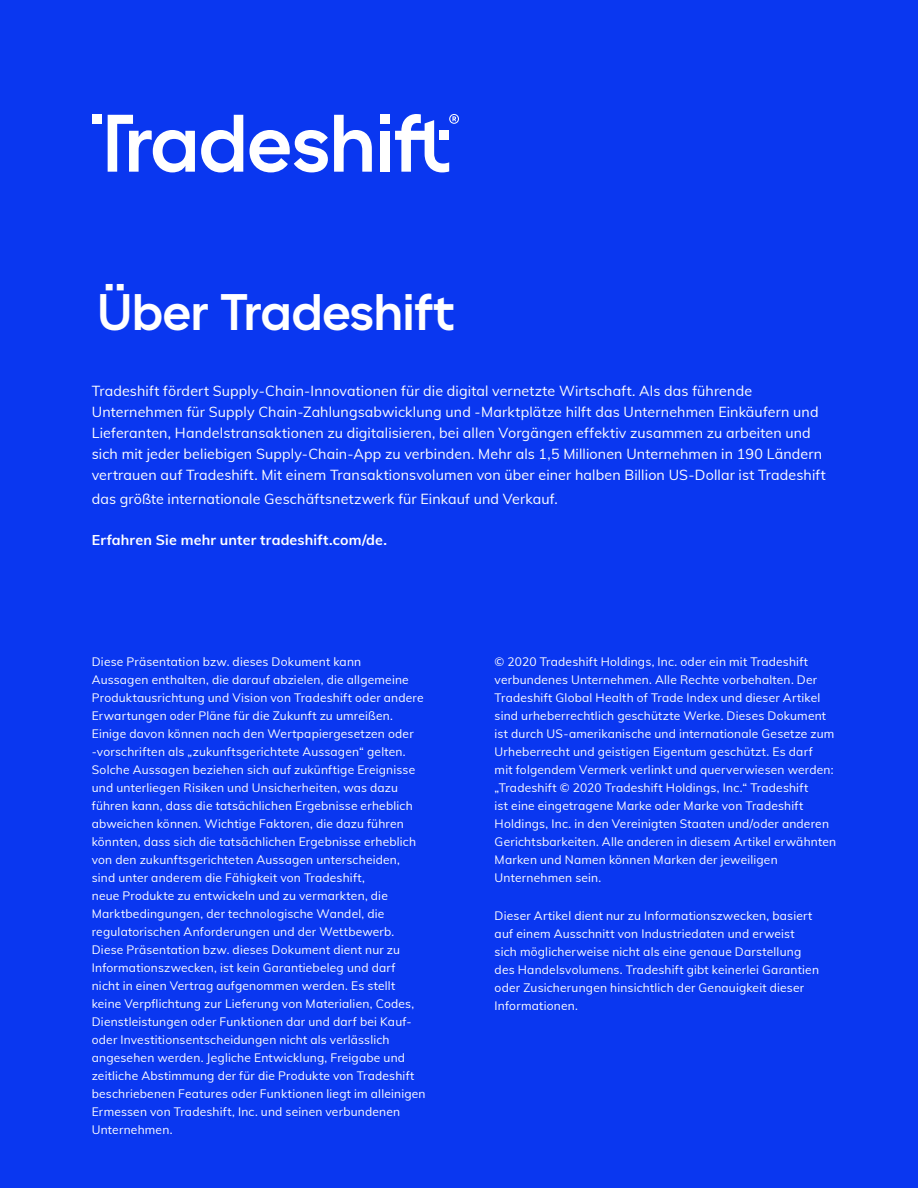
<style>
.page{position:relative;width:918px;height:1188px;background:#0a37f0}
.page>*{position:absolute;margin:0;border:0;box-sizing:border-box;transform-origin:0 0}
.t1{font:500 49.5px "Tradeshift";letter-spacing:-.005em;color:#fff}
.t2{font:14.25px/21px "Muli";letter-spacing:.01em;color:#fff}
.t3{font:700 14.25px "Muli";letter-spacing:.01em;color:#fff}
.t4{font:12px/18px "Muli";letter-spacing:.015em;color:#fff}
</style>
<div class="page">
<div style="left:380px;top:131px;width:10px;height:41px;background:#fff"></div>
<svg style="left:334px;top:115px;width:38px;height:57px"></svg>
<div style="left:380px;top:115px;width:10px;height:9px;background:#fff"></div>
<svg style="left:250px;top:130px;width:78px;height:42px"></svg>
<div style="left:92px;top:115px;width:9px;height:9px;background:#fff"></div>
<svg style="left:108px;top:115px;width:87px;height:57px"></svg>
<svg style="left:201px;top:115px;width:42px;height:57px"></svg>
<svg style="left:395px;top:114px;width:64px;height:58px"></svg>
<h1 class="t1" style="left:97px;top:280px;width:358px">Über Tradeshift</h1>
<p class="t2" style="left:92px;top:380px;width:736px">Tradeshift fördert Supply-Chain-Innovationen für die digital vernetzte Wirtschaft. Als das führende Unternehmen für Supply Chain-Zahlungsabwicklung und -Marktplätze hilft das Unternehmen Einkäufern und Lieferanten, Handelstransaktionen zu digitalisieren, bei allen Vorgängen effektiv zusammen zu arbeiten und sich mit jeder beliebigen Supply-Chain-App zu verbinden. Mehr als 1,5 Millionen Unternehmen in 190 Ländern vertrauen auf Tradeshift. Mit einem Transaktionsvolumen von über einer halben Billion US-Dollar ist Tradeshift</p>
<p class="t2" style="left:92px;top:488px;width:467px">das größte internationale Geschäftsnetzwerk für Einkauf und Verkauf.</p>
<p class="t3" style="left:92px;top:530px;width:297px">Erfahren Sie mehr unter tradeshift.com/de.</p>
<p class="t4" style="left:92px;top:652px;width:335px">Diese Präsentation bzw. dieses Dokument kann<br>Aussagen enthalten, die darauf abzielen, die allgemeine Produktausrichtung und Vision von Tradeshift oder andere Erwartungen oder Pläne für die Zukunft zu umreißen.<br>Einige davon können nach den Wertpapiergesetzen oder -vorschriften als „zukunftsgerichtete Aussagen“ gelten.<br>Solche Aussagen beziehen sich auf zukünftige Ereignisse und unterliegen Risiken und Unsicherheiten, was dazu führen kann, dass die tatsächlichen Ergebnisse erheblich abweichen können. Wichtige Faktoren, die dazu führen könnten, dass sich die tatsächlichen Ergebnisse erheblich von den zukunftsgerichteten Aussagen unterscheiden, sind unter anderem die Fähigkeit von Tradeshift,<br>neue Produkte zu entwickeln und zu vermarkten, die Marktbedingungen, der technologische Wandel, die regulatorischen Anforderungen und der Wettbewerb.<br>Diese Präsentation bzw. dieses Dokument dient nur zu Informationszwecken, ist kein Garantiebeleg und darf nicht in einen Vertrag aufgenommen werden. Es stellt keine Verpflichtung zur Lieferung von Materialien, Codes, Dienstleistungen oder Funktionen dar und darf bei Kauf&shy;oder Investitionsentscheidungen nicht als verlässlich angesehen werden. Jegliche Entwicklung, Freigabe und zeitliche Abstimmung der für die Produkte von Tradeshift beschriebenen Features oder Funktionen liegt im alleinigen Ermessen von Tradeshift, Inc. und seinen verbundenen Unternehmen.</p>
<p class="t4" style="left:495px;top:652px;width:343px">© 2020 Tradeshift Holdings, Inc. oder ein mit Tradeshift verbundenes Unternehmen. Alle Rechte vorbehalten. Der Tradeshift Global Health of Trade Index und dieser Artikel sind urheberrechtlich geschützte Werke. Dieses Dokument ist durch US-amerikanische und internationale Gesetze zum Urheberrecht und geistigen Eigentum geschützt. Es darf<br>mit folgendem Vermerk verlinkt und querverwiesen werden: „Tradeshift © 2020 Tradeshift Holdings, Inc.“ Tradeshift<br>ist eine eingetragene Marke oder Marke von Tradeshift Holdings, Inc. in den Vereinigten Staaten und/oder anderen Gerichtsbarkeiten. Alle anderen in diesem Artikel erwähnten Marken und Namen können Marken der jeweiligen Unternehmen sein.</p>
<p class="t4" style="left:495px;top:906px;width:326px">Dieser Artikel dient nur zu Informationszwecken, basiert auf einem Ausschnitt von Industriedaten und erweist sich möglicherweise nicht als eine genaue Darstellung des Handelsvolumens. Tradeshift gibt keinerlei Garantien oder Zusicherungen hinsichtlich der Genauigkeit dieser Informationen.</p>
</div>
